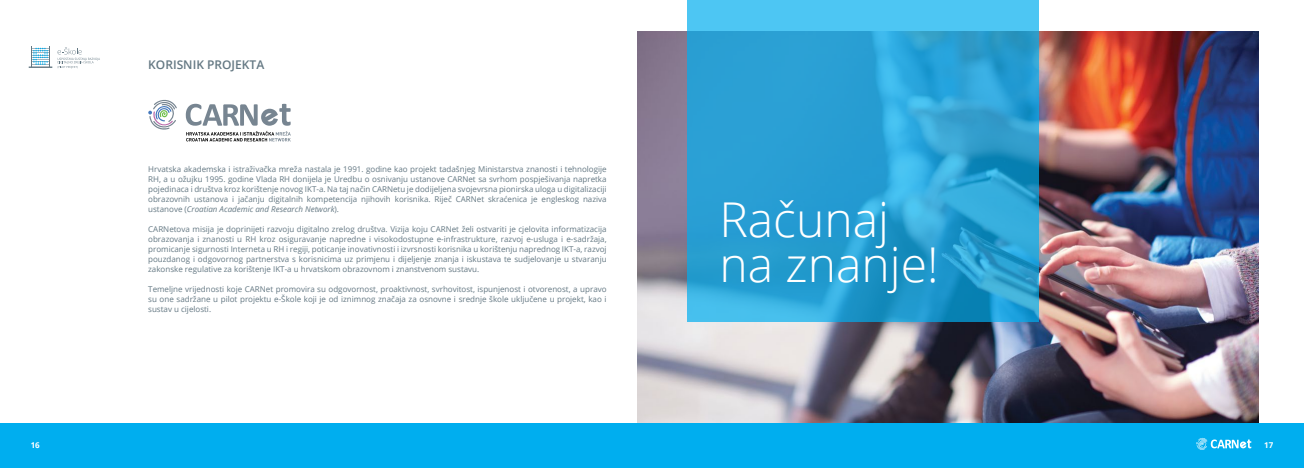
<style>
.page{position:relative;width:1304px;height:468px;background:#fff}
.page>*{position:absolute;margin:0;border:0;box-sizing:border-box;transform-origin:0 0}
.t1{font:300 48px/45px "Open Sans";color:#fff}
.t2{font:600 12px "Open Sans";color:#647883}
.t3{font:8px/10px "Open Sans";color:#647883;text-align:justify}
.t4{font:700 8px "Open Sans";color:#fff}
.s1{font-style:italic}
</style>
<div class="page">
<svg style="left:58px;top:47px;width:42px;height:21px"></svg>
<svg style="left:31px;top:46px;width:19px;height:20px"></svg>
<hr style="left:29px;top:66px;width:23px;height:2px;background:#647883">
<div style="left:0;top:422px;width:1304px;height:46px;background:#00aeef"></div>
<svg style="left:1196px;top:437px;width:55px;height:13px"></svg>
<svg style="left:148px;top:99px;width:29px;height:31px"></svg>
<svg style="left:186px;top:104px;width:105px;height:37px"></svg>
<img style="left:638px;top:31px;width:621px;height:391px">
<svg style="left:687px;top:0;width:352px;height:322px;background:#2da4d6"></svg>
<h2 class="t2" style="left:148px;top:56px;width:118px">KORISNIK PROJEKTA</h2>
<p class="t3" style="left:148px;top:164px;width:460px">Hrvatska akademska i istraživačka mreža nastala je 1991. godine kao projekt tadašnjeg Ministarstva znanosti i tehnologije RH, a u ožujku 1995. godine Vlada RH donijela je Uredbu o osnivanju ustanove CARNet sa svrhom pospješivanja napretka pojedinaca i društva kroz korištenje novog IKT-a. Na taj način CARNetu je dodijeljena svojevrsna pionirska uloga u digitalizaciji obrazovnih ustanova i jačanju digitalnih kompetencija njihovih korisnika. Riječ CARNet skraćenica je engleskog naziva ustanove (<span class="s1">Croatian Academic and Research Network</span>).</p>
<p class="t3" style="left:148px;top:224px;width:460px">CARNetova misija je doprinijeti razvoju digitalno zrelog društva. Vizija koju CARNet želi ostvariti je cjelovita informatizacija obrazovanja i znanosti u RH kroz osiguravanje napredne i visokodostupne e-infrastrukture, razvoj e-usluga i e-sadržaja, promicanje sigurnosti Interneta u RH i regiji, poticanje inovativnosti i izvrsnosti korisnika u korištenju naprednog IKT-a, razvoj pouzdanog i odgovornog partnerstva s korisnicima uz primjenu i dijeljenje znanja i iskustava te sudjelovanje u stvaranju zakonske regulative za korištenje IKT-a u hrvatskom obrazovnom i znanstvenom sustavu.</p>
<p class="t3" style="left:148px;top:284px;width:460px">Temeljne vrijednosti koje CARNet promovira su odgovornost, proaktivnost, svrhovitost, ispunjenost i otvorenost, a upravo su one sadržane u pilot projektu e-Škole koji je od iznimnog značaja za osnovne i srednje škole uključene u projekt, kao i sustav u cijelosti.</p>
<h1 class="t1" style="left:719px;top:196px;width:221px">Računaj na znanje!</h1>
<p class="t4" style="left:31px;top:440px;width:11px">16</p>
<p class="t4" style="left:1264px;top:439px;width:11px">17</p>
</div>
